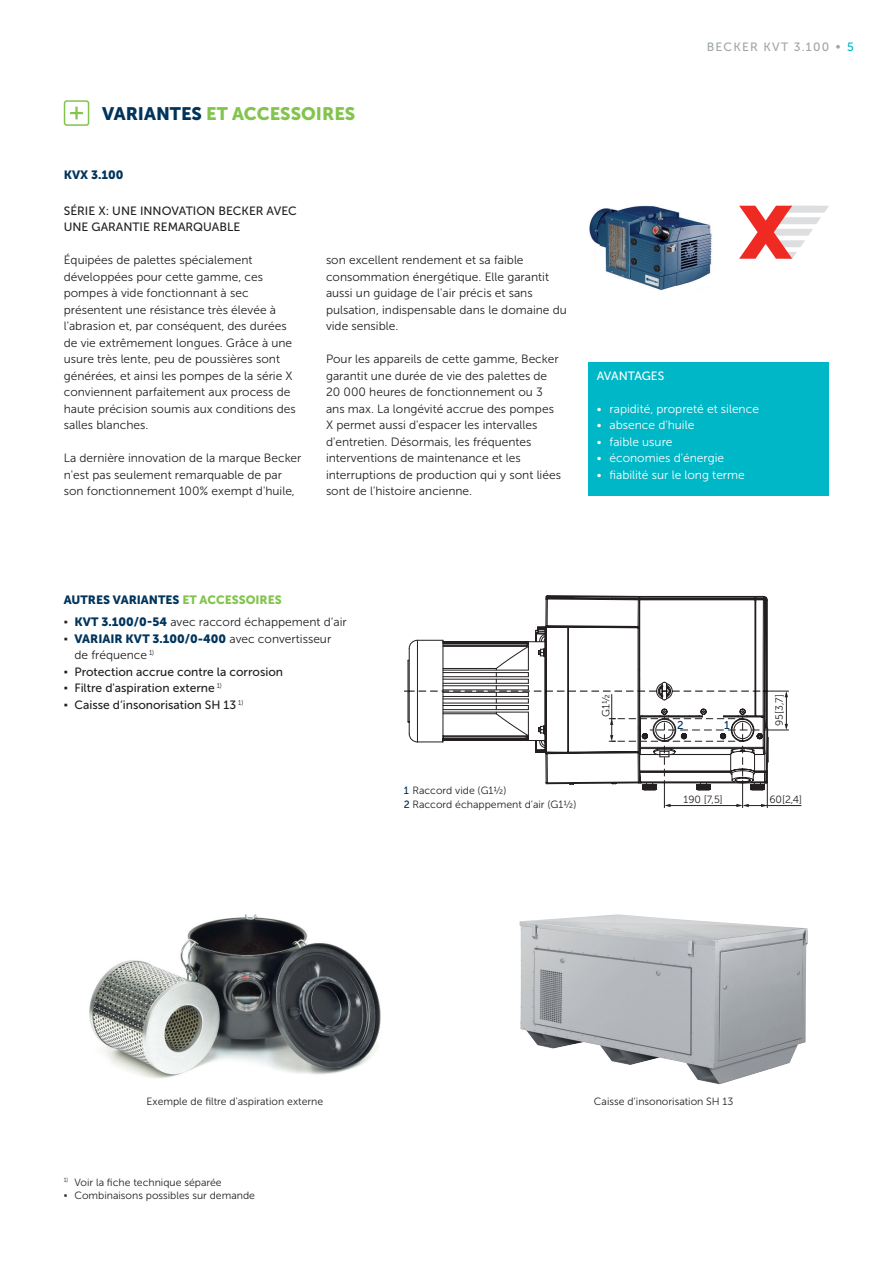
<style>
.page{position:relative;width:893px;height:1263px;background:#fff}
.page>*{position:absolute;margin:0;border:0;box-sizing:border-box;transform-origin:0 0}
.t1{font:18px "Museo Sans 900";color:#82c44d}
.t2{font:12px/16.5px "Museo Sans 300";color:#231f20}
.t3{font:12px/16.5px "Museo Sans 500";color:#231f20}
.t4{font:12px "Museo Sans 300";color:#fff}
.t5{font:12px "Museo Sans 900";color:#00345c}
.t6{font:12px "Museo Sans 500";letter-spacing:.1em;color:#9fa8a0}
.t7{font:12px "Museo Sans 500";color:#fff}
.t8{font:700 12px/16.5px "Verdana";color:#231f20}
.t9{font:11.4px "Museo Sans 500";color:#00345c}
.t10{font:10.5px/13.5px "Museo Sans 300";color:#231f20}
.t11{font:700 10.5px "Verdana";color:#231f20}
.t12{font:10.35px "Museo Sans 300";color:#231f20}
.t13{font:6.15px "Museo Sans 300";color:#231f20}
.s1{color:#00345c}
.s2{color:#00b7c7}
.s3{color:#82c44d}
.s4{font-family:"Museo Sans 900";color:#00345c}
.s5{font-family:"Museo Sans 300";color:#231f20}
.s6{font-family:"Museo Sans 500";color:#00345c}
</style>
<div class="page">
<div style="left:64px;top:100px;width:25px;height:26px;border:2px solid #82c44d;border-radius:2px"></div>
<svg style="left:70px;top:107px;width:13px;height:12px"></svg>
<img style="left:89px;top:914px;width:292px;height:165px">
<svg style="left:739px;top:206px;width:90px;height:53px"></svg>
<img style="left:589px;top:206px;width:123px;height:84px">
<img style="left:519px;top:914px;width:289px;height:170px">
<hr style="left:763px;top:805px;width:38px;height:1px;background:#231f20">
<svg style="left:404px;top:595px;width:385px;height:213px"></svg>
<hr style="left:767px;top:770px;width:1px;height:38px;background:#231f20">
<div style="left:588px;top:362px;width:241px;height:133px;background:#00b7c7"></div>
<h1 class="t1" style="left:102px;top:103px;width:255px"><span class="s1">VARIANTES</span> ET ACCESSOIRES</h1>
<p class="t5" style="left:64px;top:168px;width:61px">KVX 3.100</p>
<p class="t3" style="left:64px;top:202px;width:235px">SÉRIE X: UNE INNOVATION BECKER AVEC<br>UNE GARANTIE REMARQUABLE</p>
<p class="t2" style="left:64px;top:252px;width:234px">Équipées de palettes spécialement développées pour cette gamme, ces pompes à vide fonctionnant à sec présentent une résistance très élevée à l'abrasion et, par conséquent, des durées de vie extrêmement longues. Grâce à une usure très lente, peu de poussières sont générées, et ainsi les pompes de la série X conviennent parfaitement aux process de haute précision soumis aux conditions des salles blanches.</p>
<p class="t2" style="left:64px;top:450px;width:239px">La dernière innovation de la marque Becker n'est pas seulement remarquable de par son fonctionnement 100% exempt d'huile,</p>
<p class="t2" style="left:326px;top:252px;width:242px">son excellent rendement et sa faible consommation énergétique. Elle garantit aussi un guidage de l'air précis et sans pulsation, indispensable dans le domaine du vide sensible.</p>
<p class="t2" style="left:326px;top:351px;width:236px">Pour les appareils de cette gamme, Becker garantit une durée de vie des palettes de 20 000 heures de fonctionnement ou 3 ans max. La longévité accrue des pompes X permet aussi d'espacer les intervalles d'entretien. Désormais, les fréquentes interventions de maintenance et les interruptions de production qui y sont liées sont de l'histoire ancienne.</p>
<p class="t6" style="left:707px;top:40px;width:149px">BECKER KVT 3.100 • <span class="s2">5</span></p>
<p class="t7" style="left:597px;top:369px;width:69px">AVANTAGES</p>
<p class="t4" style="left:597px;top:402px;width:164px">• rapidité, propreté et silence</p>
<p class="t4" style="left:597px;top:419px;width:99px">• absence d'huile</p>
<p class="t4" style="left:597px;top:435px;width:77px">• faible usure</p>
<p class="t4" style="left:597px;top:452px;width:129px">• économies d'énergie</p>
<p class="t4" style="left:597px;top:468px;width:150px">• fiabilité sur le long terme</p>
<p class="t5" style="left:64px;top:593px;width:220px">AUTRES VARIANTES <span class="s3">ET ACCESSOIRES</span></p>
<p class="t8" style="left:64px;top:613px;width:6px">▪ ▪</p>
<p class="t8" style="left:64px;top:663px;width:6px;text-align:justify">▪ ▪ ▪</p>
<p class="t2" style="left:74px;top:614px;width:274px"><span class="s4">KVT 3.100/0-54</span> avec raccord échappement d‘air</p>
<p class="t5" style="left:74px;top:632px;width:258px">VARIAIR KVT 3.100/0-400 <span class="s5">avec convertisseur</span></p>
<p class="t2" style="left:74px;top:647px;width:81px">de fréquence <sup>1)</sup></p>
<p class="t3" style="left:74px;top:663px;width:210px">Protection accrue contre la corrosion<br>Filtre d'aspiration externe <sup>1)<br></sup>Caisse d‘insonorisation SH 13 <sup>1)</sup></p>
<p class="t12" style="left:600px;top:716px;width:24px;rotate:-90deg">G1½</p>
<p class="t10" style="left:404px;top:784px;width:174px"><span class="s6">1</span> Raccord vide (G1½)<br><span class="s6">2</span> Raccord échappement d‘air (G1½)</p>
<p class="t9" style="left:677px;top:718px;width:8px">2</p>
<p class="t9" style="left:724px;top:718px;width:7px">1</p>
<p class="t12" style="left:683px;top:794px;width:41px">190 [7,5]</p>
<p class="t12" style="left:774px;top:726px;width:33px;rotate:-90deg">95[3,7]</p>
<p class="t12" style="left:769px;top:794px;width:34px">60[2,4]</p>
<p class="t10" style="left:147px;top:1095px;width:178px">Exemple de filtre d'aspiration externe</p>
<p class="t13" style="left:64px;top:1177px;width:6px">1)</p>
<p class="t11" style="left:64px;top:1188px;width:5px">▪</p>
<p class="t10" style="left:74px;top:1175px;width:182px">Voir la fiche technique séparée<br>Combinaisons possibles sur demande</p>
<p class="t10" style="left:594px;top:1095px;width:141px">Caisse d‘insonorisation SH 13</p>
</div>
